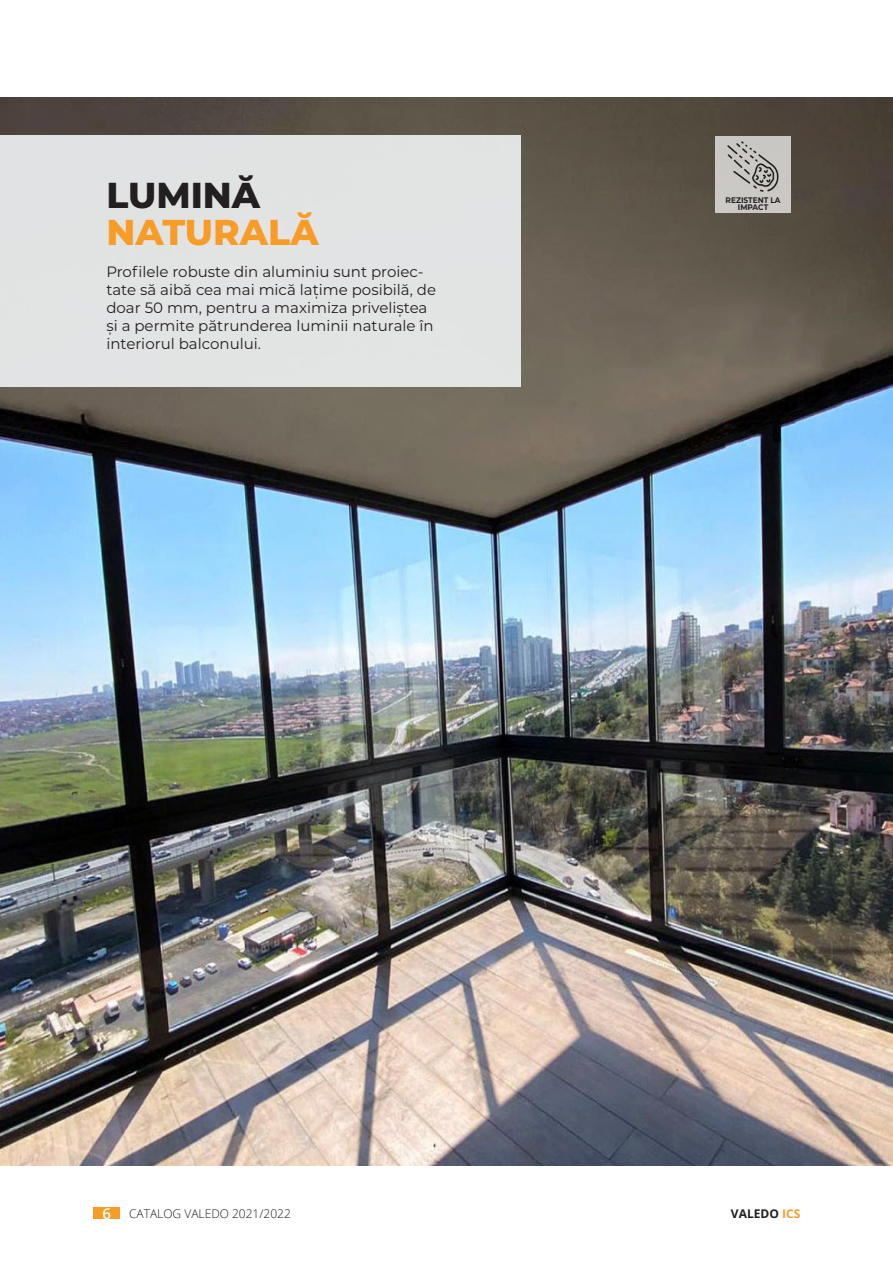
<style>
.page{position:relative;width:893px;height:1263px;background:#fff}
.page>*{position:absolute;margin:0;border:0;box-sizing:border-box;transform-origin:0 0}
.Big_title{font:800 36px "Montserrat";color:#f89c28}
.Big_title-2{font:800 36px "Montserrat";color:#231f20}
.title_1{font:15px/18px "Montserrat";color:#231f20}
.t1{font:300 12px "Open Sans";color:#211e1e}
.t2{font:700 12px "Open Sans";color:#211e1e}
.t3{font:700 8.1px "Montserrat";color:#231f20;scale:.92 1}
.s1{font-weight:600;font-size:15px;color:#fff}
.s2{color:#f89c28}
</style>
<div class="page">
<div style="left:94px;top:1207px;width:26px;height:12px;background:#f89c28"></div>
<img style="left:0;top:98px;width:893px;height:1067px">
<div style="left:716px;top:136px;width:75px;height:77px;background:#cbc8c5"></div>
<img style="left:727px;top:141px;width:52px;height:51px">
<div style="left:0;top:135px;width:520px;height:252px;background:#e2e3e3"></div>
<p class="Big_title-2" style="left:106px;top:168px;width:155px">LUMINĂ</p>
<p class="Big_title" style="left:106px;top:206px;width:214px">NATURALĂ</p>
<p class="title_1" style="left:106px;top:263px;width:331px">Profilele robuste din aluminiu sunt proiec&shy;tate să aibă cea mai mică lațime posibilă, de doar 50 mm, pentru a maximiza priveliștea și a permite pătrunderea luminii naturale în interiorul balconului.</p>
<p class="t3" style="left:726px;top:194px;width:61px">REZISTENT LA</p>
<p class="t3" style="left:738px;top:201px;width:34px">IMPACT</p>
<p class="t1" style="left:103px;top:1205px;width:190px"><span class="s1">6</span> CATALOG VALEDO 2021/2022</p>
<p class="t2" style="left:731px;top:1205px;width:71px">VALEDO <span class="s2">ICS</span></p>
</div>
